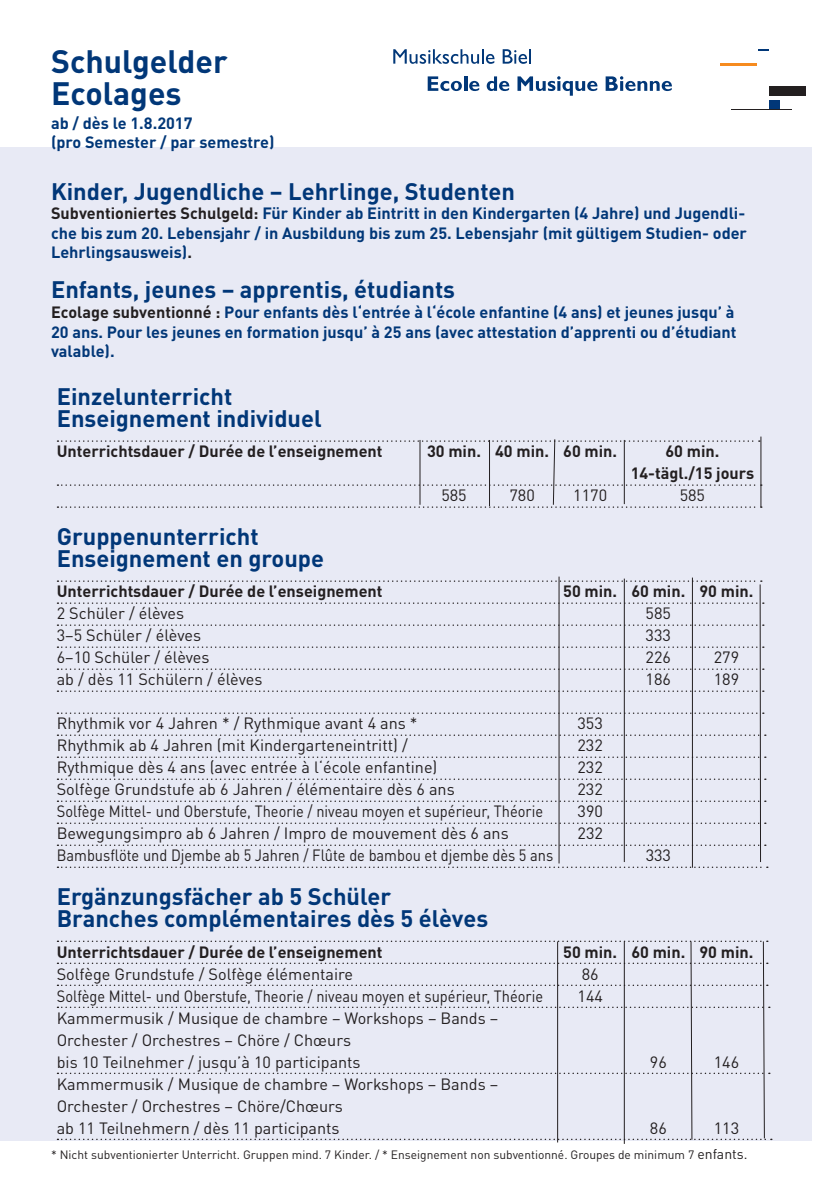
<style>
.page{position:relative;width:840px;height:1191px;background:#fff}
.page>*{position:absolute;margin:0;border:0;box-sizing:border-box;transform-origin:0 0}
.t1{font:700 32px/32px "DIN Pro";color:#013778}
.t2{font:700 23.6px/22px "DIN Pro";color:#013778}
.t3{font:16.2px/22px "DIN Pro";color:#231f20}
.t4{font:700 16.2px/19.6px "DIN Pro";color:#013778}
.t5{font:700 16.2px/22px "DIN Pro";color:#231f20;text-align:center}
.t6{font:16.2px "DIN Pro";color:#231f20;scale:.9 1}
.t7{font:12px "DIN Pro";color:#231f20}
.s1{color:#231f20}
.s2{font-size:14px}
</style>
<div class="page">
<div style="left:0;top:147px;width:811px;height:994px;background:#e8eaf5"></div>
<svg style="left:393px;top:49px;width:101px;height:15px"></svg>
<svg style="left:502px;top:49px;width:28px;height:15px"></svg>
<svg style="left:427px;top:76px;width:34px;height:15px"></svg>
<svg style="left:464px;top:76px;width:3px;height:15px"></svg>
<svg style="left:469px;top:81px;width:10px;height:10px"></svg>
<svg style="left:486px;top:76px;width:23px;height:15px"></svg>
<svg style="left:517px;top:76px;width:80px;height:20px"></svg>
<svg style="left:605px;top:76px;width:66px;height:15px"></svg>
<div style="left:768px;top:100px;width:11px;height:10px;background:#013778"></div>
<div style="left:768px;top:86px;width:37px;height:10px;background:#231f20"></div>
<hr style="left:719px;top:63px;width:37px;height:3px;background:#f68b1f">
<hr style="left:730px;top:110px;width:60px;height:1px;background:#231f20">
<svg style="left:57px;top:580px;width:704px;height:2px"></svg>
<svg style="left:57px;top:602px;width:706px;height:2px"></svg>
<svg style="left:57px;top:624px;width:706px;height:2px"></svg>
<svg style="left:57px;top:646px;width:706px;height:2px"></svg>
<svg style="left:57px;top:668px;width:706px;height:2px"></svg>
<svg style="left:57px;top:690px;width:706px;height:2px"></svg>
<svg style="left:57px;top:712px;width:706px;height:2px"></svg>
<svg style="left:57px;top:734px;width:708px;height:2px"></svg>
<svg style="left:57px;top:756px;width:708px;height:2px"></svg>
<svg style="left:57px;top:778px;width:708px;height:2px"></svg>
<svg style="left:57px;top:800px;width:708px;height:2px"></svg>
<svg style="left:57px;top:822px;width:708px;height:2px"></svg>
<svg style="left:57px;top:844px;width:708px;height:2px"></svg>
<svg style="left:57px;top:866px;width:710px;height:2px"></svg>
<svg style="left:57px;top:940px;width:714px;height:200px"></svg>
<hr style="left:623px;top:941px;width:1px;height:202px;background:#231f20">
<hr style="left:557px;top:941px;width:1px;height:201px;background:#231f20">
<hr style="left:760px;top:436px;width:1px;height:71px;background:#231f20">
<svg style="left:57px;top:438px;width:704px;height:70px"></svg>
<hr style="left:489px;top:440px;width:1px;height:66px;background:#231f20">
<hr style="left:419px;top:440px;width:1px;height:65px;background:#231f20">
<hr style="left:759px;top:584px;width:1px;height:278px;background:#231f20">
<hr style="left:691px;top:577px;width:1px;height:290px;background:#231f20">
<hr style="left:623px;top:578px;width:1px;height:284px;background:#231f20">
<hr style="left:558px;top:576px;width:1px;height:287px;background:#231f20">
<h1 class="t1" style="left:51px;top:41px;width:178px">Schulgelder<br>Ecolages</h1>
<p class="t4" style="left:51px;top:111px;width:225px">ab / dès le 1.8.2017<br>(pro Semester / par semestre)</p>
<h2 class="t2" style="left:51px;top:177px;width:465px">Kinder, Jugendliche – Lehrlinge, Studenten</h2>
<p class="t4" style="left:51px;top:201px;width:697px;text-align:justify"><span class="s1">Subventioniertes Schulgeld:</span> Für Kinder ab Eintritt in den Kindergarten (4 Jahre) und Jugendli&shy;che bis zum 20. Lebensjahr / in Ausbildung bis zum 25. Lebensjahr (mit gültigem Studien- oder Lehrlingsausweis)<span class="s1">.</span></p>
<h2 class="t2" style="left:51px;top:276px;width:405px">Enfants, jeunes – apprentis, étudiants</h2>
<p class="t4" style="left:51px;top:300px;width:686px"><span class="s1">Ecolage subventionné :</span> Pour enfants dès l‘entrée à l‘école enfantine (4 ans) et jeunes jusqu’ à<br>20 ans. Pour les jeunes en formation jusqu’ à 25 ans (avec attestation d’apprenti ou d’étudiant valable).</p>
<h2 class="t2" style="left:57px;top:383px;width:266px">Einzelunterricht<br>Enseignement individuel</h2>
<p class="t5" style="left:57px;top:438px;width:327px">Unterrichtsdauer / Durée de l’enseignement</p>
<p class="t5" style="left:427px;top:438px;width:191px">30 min. 40 min. 60 min.</p>
<p class="t5" style="left:630px;top:438px;width:125px">60 min.<br>14-tägl./15 jours</p>
<p class="t3" style="left:441px;top:483px;width:27px">585</p>
<p class="t3" style="left:509px;top:483px;width:27px">780</p>
<p class="t3" style="left:573px;top:483px;width:35px">1170</p>
<p class="t3" style="left:679px;top:483px;width:27px">585</p>
<h2 class="t2" style="left:57px;top:523px;width:269px">Gruppenunterricht<br>Enseignement en groupe</h2>
<p class="t5" style="left:57px;top:578px;width:327px">Unterrichtsdauer / Durée de l’enseignement</p>
<p class="t5" style="left:563px;top:578px;width:191px">50 min. 60 min. 90 min.</p>
<p class="t3" style="left:57px;top:601px;width:129px">2 Schüler / élèves</p>
<p class="t3" style="left:645px;top:601px;width:27px">585</p>
<p class="t3" style="left:57px;top:623px;width:146px">3–5 Schüler / élèves</p>
<p class="t3" style="left:645px;top:623px;width:27px">333</p>
<p class="t3" style="left:57px;top:645px;width:154px">6–10 Schüler / élèves</p>
<p class="t3" style="left:645px;top:645px;width:27px">226</p>
<p class="t3" style="left:713px;top:645px;width:27px">279</p>
<p class="t3" style="left:57px;top:667px;width:207px">ab / dès 11 Schülern / élèves</p>
<p class="t3" style="left:645px;top:667px;width:27px">186</p>
<p class="t3" style="left:713px;top:667px;width:27px">189</p>
<p class="t3" style="left:57px;top:711px;width:362px">Rhythmik vor 4 Jahren * / Rythmique avant 4 ans *</p>
<p class="t3" style="left:577px;top:711px;width:27px">353</p>
<p class="t3" style="left:57px;top:733px;width:352px">Rhythmik ab 4 Jahren (mit Kindergarteneintritt) /</p>
<p class="t3" style="left:577px;top:733px;width:27px">232</p>
<p class="t3" style="left:57px;top:755px;width:382px">Rythmique dès 4 ans (avec entrée à l‘école enfantine)</p>
<p class="t3" style="left:577px;top:755px;width:27px">232</p>
<p class="t3" style="left:57px;top:777px;width:399px">Solfège Grundstufe ab 6 Jahren / élémentaire dès 6 ans</p>
<p class="t3" style="left:577px;top:777px;width:27px">232</p>
<p class="t6" style="left:57px;top:799px;width:541px">Solfège Mittel- und Oberstufe, Theorie / niveau moyen et supérieur, Théorie</p>
<p class="t3" style="left:577px;top:799px;width:27px">390</p>
<p class="t3" style="left:57px;top:821px;width:453px">Bewegungsimpro ab 6 Jahren / Impro de mouvement dès 6 ans</p>
<p class="t3" style="left:577px;top:821px;width:27px">232</p>
<p class="t6" style="left:57px;top:843px;width:553px">Bambusflöte und Djembe ab 5 Jahren / Flûte de bambou et djembe dès 5 ans</p>
<p class="t3" style="left:645px;top:843px;width:27px">333</p>
<h2 class="t2" style="left:57px;top:883px;width:432px">Ergänzungsfächer ab 5 Schüler<br>Branches complémentaires dès 5 élèves</h2>
<p class="t5" style="left:57px;top:938px;width:327px">Unterrichtsdauer / Durée de l’enseignement</p>
<p class="t5" style="left:563px;top:938px;width:191px">50 min. 60 min. 90 min.</p>
<p class="t3" style="left:57px;top:961px;width:297px">Solfège Grundstufe / Solfège élémentaire</p>
<p class="t3" style="left:581px;top:961px;width:18px">86</p>
<p class="t6" style="left:57px;top:983px;width:541px">Solfège Mittel- und Oberstufe, Theorie / niveau moyen et supérieur, Théorie</p>
<p class="t3" style="left:577px;top:983px;width:27px">144</p>
<p class="t3" style="left:57px;top:1005px;width:443px">Kammermusik / Musique de chambre – Workshops – Bands –<br>Orchester / Orchestres – Chöre / Chœurs<br>bis 10 Teilnehmer / jusqu’à 10 participants</p>
<p class="t3" style="left:649px;top:1049px;width:18px">96</p>
<p class="t3" style="left:713px;top:1049px;width:27px">146</p>
<p class="t3" style="left:57px;top:1071px;width:443px">Kammermusik / Musique de chambre – Workshops – Bands –<br>Orchester / Orchestres – Chöre/Chœurs<br>ab 11 Teilnehmern / dès 11 participants</p>
<p class="t3" style="left:649px;top:1115px;width:18px">86</p>
<p class="t3" style="left:713px;top:1115px;width:27px">113</p>
<p class="t7" style="left:51px;top:1145px;width:697px">* Nicht subventionierter Unterricht. Gruppen mind. 7 Kinder. / * Enseignement non subventionné. Groupes de minimum 7 <span class="s2">enfants.</span></p>
</div>
